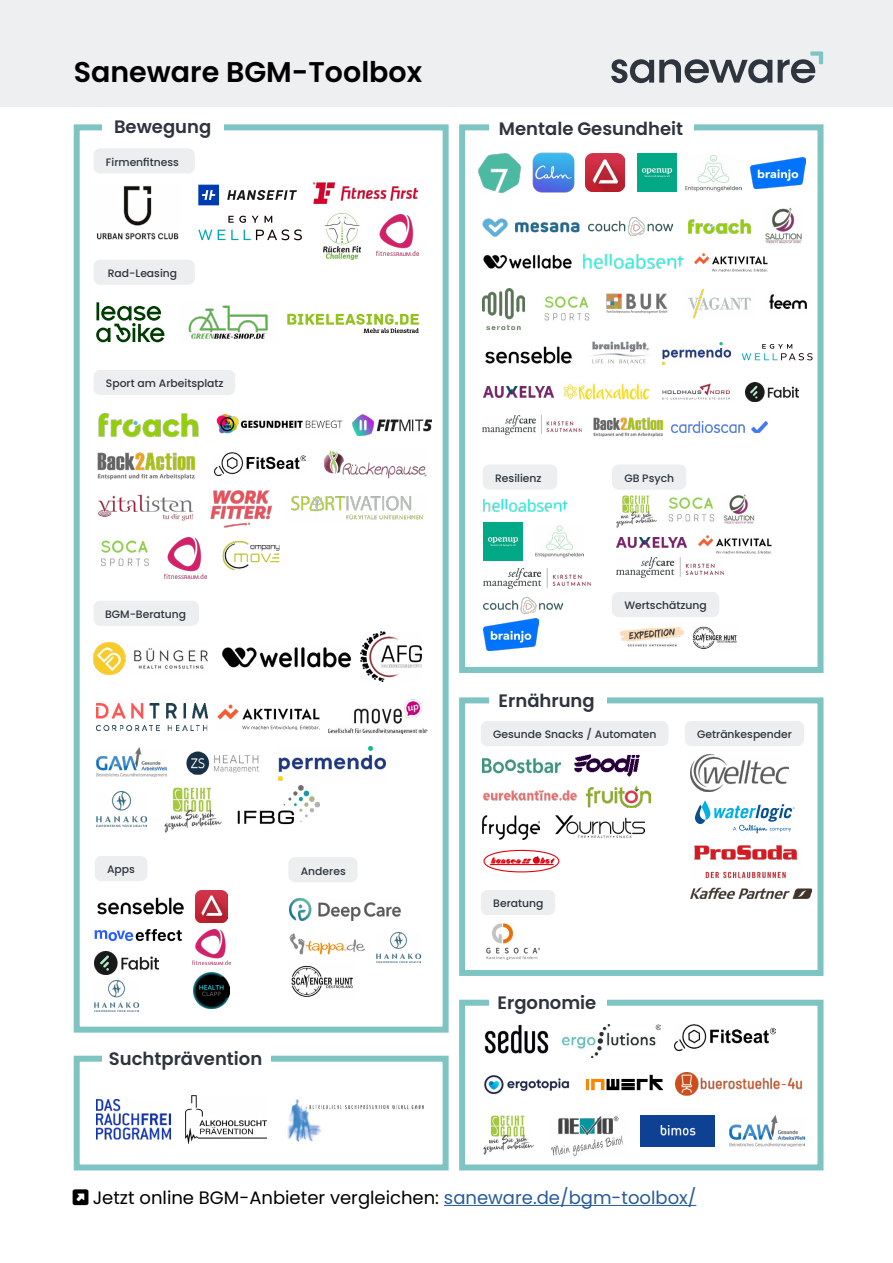
<style>
.page{position:relative;width:893px;height:1263px;background:#fff}
.page>*{position:absolute;margin:0;border:0;box-sizing:border-box;transform-origin:0 0}
.t1{font:600 28.5px "Poppins";color:#000}
.t2{font:18px "Poppins";color:#000}
.t3{font:600 18px "Poppins";color:#2d343d}
.t4{font:500 10.8px "Poppins";color:#2d343e}
.s1{color:#275b9b}
</style>
<div class="page">
<div style="left:0;top:0;width:893px;height:106px;background:#edeff0"></div>
<svg style="left:611px;top:59px;width:161px;height:24px"></svg>
<svg style="left:778px;top:51px;width:45px;height:32px"></svg>
<img style="left:96px;top:185px;width:83px;height:55px">
<img style="left:312px;top:182px;width:107px;height:22px">
<svg style="left:227px;top:190px;width:70px;height:10px"></svg>
<svg style="left:198px;top:185px;width:21px;height:20px"></svg>
<svg style="left:252px;top:216px;width:20px;height:7px"></svg>
<svg style="left:228px;top:216px;width:18px;height:7px"></svg>
<svg style="left:198px;top:230px;width:14px;height:10px"></svg>
<svg style="left:218px;top:230px;width:20px;height:10px"></svg>
<svg style="left:244px;top:229px;width:58px;height:11px"></svg>
<div style="left:94px;top:148px;width:101px;height:25px;background:#eceeef;border-radius:6px"></div>
<svg style="left:287px;top:314px;width:132px;height:19px"></svg>
<svg style="left:96px;top:302px;width:68px;height:40px"></svg>
<img style="left:188px;top:305px;width:80px;height:34px">
<div style="left:94px;top:260px;width:101px;height:25px;background:#eceeef;border-radius:6px"></div>
<div style="left:95px;top:856px;width:52px;height:25px;background:#eceeef;border-radius:6px"></div>
<img style="left:222px;top:540px;width:58px;height:31px">
<img style="left:97px;top:897px;width:87px;height:18px">
<svg style="left:95px;top:929px;width:87px;height:12px"></svg>
<img style="left:95px;top:951px;width:64px;height:24px">
<img style="left:193px;top:929px;width:37px;height:36px">
<img style="left:194px;top:972px;width:35px;height:36px">
<img style="left:196px;top:890px;width:31px;height:32px">
<div style="left:94px;top:370px;width:141px;height:25px;background:#eceeef;border-radius:6px"></div>
<img style="left:216px;top:414px;width:127px;height:20px">
<img style="left:98px;top:413px;width:101px;height:25px">
<img style="left:97px;top:452px;width:97px;height:28px">
<img style="left:214px;top:452px;width:91px;height:24px">
<img style="left:210px;top:490px;width:61px;height:37px">
<img style="left:98px;top:494px;width:95px;height:26px">
<img style="left:324px;top:450px;width:103px;height:29px">
<img style="left:164px;top:537px;width:43px;height:41px">
<img style="left:291px;top:495px;width:132px;height:25px">
<img style="left:101px;top:540px;width:48px;height:26px">
<img style="left:323px;top:214px;width:37px;height:46px">
<img style="left:290px;top:933px;width:75px;height:21px">
<img style="left:290px;top:898px;width:111px;height:22px">
<div style="left:288px;top:857px;width:69px;height:25px;background:#eceeef;border-radius:6px"></div>
<img style="left:291px;top:965px;width:62px;height:32px">
<img style="left:95px;top:981px;width:44px;height:30px">
<img style="left:376px;top:215px;width:43px;height:40px">
<div style="left:74px;top:124px;width:375px;height:909px;border:6px solid #7dc4c3"></div>
<div style="left:459px;top:124px;width:364px;height:549px;border:6px solid #7dc4c3"></div>
<div style="left:459px;top:697px;width:364px;height:279px;border:6px solid #7dc4c3"></div>
<div style="left:459px;top:1000px;width:364px;height:170px;border:6px solid #7dc4c3"></div>
<div style="left:74px;top:1056px;width:375px;height:114px;border:6px solid #7dc4c3"></div>
<div style="left:103px;top:118px;width:121px;height:20px;background:#fff"></div>
<img style="left:376px;top:932px;width:45px;height:31px">
<div style="left:489px;top:118px;width:204px;height:20px;background:#fff"></div>
<img style="left:482px;top:218px;width:98px;height:19px">
<img style="left:485px;top:346px;width:87px;height:17px">
<img style="left:688px;top:219px;width:63px;height:15px">
<svg style="left:742px;top:344px;width:71px;height:16px"></svg>
<img style="left:593px;top:417px;width:69px;height:19px">
<img style="left:483px;top:255px;width:89px;height:14px">
<img style="left:745px;top:382px;width:53px;height:19px">
<img style="left:563px;top:384px;width:86px;height:15px">
<img style="left:765px;top:207px;width:37px;height:37px">
<img style="left:592px;top:341px;width:57px;height:23px">
<img style="left:482px;top:416px;width:99px;height:18px">
<img style="left:533px;top:153px;width:41px;height:40px">
<img style="left:478px;top:153px;width:43px;height:40px">
<img style="left:751px;top:157px;width:54px;height:31px">
<img style="left:585px;top:154px;width:39px;height:38px">
<img style="left:638px;top:154px;width:38px;height:38px">
<img style="left:686px;top:154px;width:56px;height:37px">
<img style="left:544px;top:296px;width:46px;height:25px">
<img style="left:482px;top:288px;width:42px;height:41px">
<img style="left:484px;top:386px;width:69px;height:11px">
<img style="left:606px;top:293px;width:62px;height:21px">
<img style="left:589px;top:218px;width:84px;height:17px">
<img style="left:688px;top:289px;width:63px;height:29px">
<img style="left:769px;top:294px;width:38px;height:15px">
<img style="left:583px;top:255px;width:100px;height:14px">
<img style="left:662px;top:342px;width:68px;height:22px">
<img style="left:279px;top:746px;width:106px;height:34px">
<img style="left:186px;top:751px;width:73px;height:24px">
<img style="left:164px;top:787px;width:57px;height:45px">
<div style="left:94px;top:601px;width:105px;height:25px;background:#eceeef;border-radius:6px"></div>
<img style="left:329px;top:699px;width:99px;height:34px">
<img style="left:94px;top:642px;width:113px;height:32px">
<img style="left:222px;top:647px;width:130px;height:20px">
<img style="left:360px;top:631px;width:62px;height:50px">
<img style="left:97px;top:704px;width:110px;height:27px">
<img style="left:237px;top:785px;width:83px;height:40px">
<img style="left:96px;top:748px;width:71px;height:28px">
<img style="left:96px;top:791px;width:51px;height:35px">
<img style="left:217px;top:704px;width:103px;height:26px">
<img style="left:694px;top:253px;width:73px;height:18px">
<div style="left:489px;top:690px;width:117px;height:20px;background:#fff"></div>
<img style="left:690px;top:755px;width:98px;height:36px">
<svg style="left:695px;top:800px;width:99px;height:34px"></svg>
<img style="left:694px;top:845px;width:104px;height:33px">
<img style="left:690px;top:887px;width:122px;height:12px">
<img style="left:486px;top:923px;width:54px;height:36px">
<img style="left:483px;top:790px;width:94px;height:11px">
<svg style="left:482px;top:849px;width:79px;height:24px"></svg>
<svg style="left:483px;top:850px;width:76px;height:22px"></svg>
<img style="left:482px;top:758px;width:79px;height:17px">
<img style="left:587px;top:785px;width:64px;height:23px">
<img style="left:482px;top:816px;width:58px;height:24px">
<img style="left:574px;top:754px;width:66px;height:23px">
<img style="left:555px;top:816px;width:89px;height:21px">
<img style="left:484px;top:1024px;width:65px;height:29px">
<img style="left:551px;top:1116px;width:72px;height:40px">
<img style="left:641px;top:1115px;width:74px;height:31px">
<img style="left:676px;top:1072px;width:125px;height:24px">
<img style="left:562px;top:1024px;width:99px;height:34px">
<img style="left:675px;top:1024px;width:100px;height:26px">
<img style="left:484px;top:1075px;width:86px;height:20px">
<img style="left:586px;top:1074px;width:77px;height:17px">
<img style="left:729px;top:1116px;width:75px;height:30px">
<img style="left:484px;top:1116px;width:50px;height:39px">
<div style="left:489px;top:991px;width:117px;height:19px;background:#fff"></div>
<img style="left:186px;top:1095px;width:81px;height:48px">
<img style="left:97px;top:1099px;width:73px;height:40px">
<img style="left:287px;top:1099px;width:137px;height:43px">
<div style="left:102px;top:1049px;width:169px;height:19px;background:#fff"></div>
<img style="left:484px;top:500px;width:83px;height:12px">
<img style="left:484px;top:597px;width:79px;height:17px">
<img style="left:484px;top:619px;width:54px;height:31px">
<img style="left:484px;top:522px;width:38px;height:38px">
<img style="left:535px;top:525px;width:48px;height:32px">
<img style="left:484px;top:568px;width:106px;height:20px">
<div style="left:483px;top:464px;width:74px;height:26px;background:#eceeef;border-radius:6px"></div>
<img style="left:617px;top:496px;width:40px;height:31px">
<img style="left:668px;top:497px;width:47px;height:25px">
<img style="left:617px;top:537px;width:69px;height:11px">
<img style="left:724px;top:494px;width:31px;height:30px">
<img style="left:617px;top:557px;width:106px;height:20px">
<img style="left:698px;top:535px;width:74px;height:19px">
<div style="left:612px;top:464px;width:74px;height:26px;background:#eceeef;border-radius:6px"></div>
<img style="left:620px;top:626px;width:64px;height:21px">
<img style="left:692px;top:626px;width:45px;height:23px">
<div style="left:612px;top:592px;width:107px;height:25px;background:#eceeef;border-radius:6px"></div>
<div style="left:481px;top:721px;width:187px;height:25px;background:#eceeef;border-radius:6px"></div>
<div style="left:685px;top:721px;width:119px;height:25px;background:#eceeef;border-radius:6px"></div>
<div style="left:481px;top:890px;width:74px;height:25px;background:#eceeef;border-radius:6px"></div>
<hr style="left:444px;top:1205px;width:252px;height:1px;background:#275b9b">
<img style="left:671px;top:421px;width:96px;height:11px">
<img style="left:353px;top:414px;width:78px;height:21px">
<img style="left:662px;top:383px;width:68px;height:17px">
<h1 class="t1" style="left:74px;top:56px;width:350px">Saneware BGM-Toolbox</h1>
<h2 class="t3" style="left:114px;top:116px;width:99px">Bewegung</h2>
<h2 class="t3" style="left:499px;top:118px;width:186px">Mentale Gesundheit</h2>
<p class="t4" style="left:106px;top:156px;width:74px">Firmenfitness</p>
<p class="t4" style="left:108px;top:267px;width:71px">Rad-Leasing</p>
<p class="t4" style="left:106px;top:377px;width:119px">Sport am Arbeitsplatz</p>
<p class="t4" style="left:105px;top:608px;width:83px">BGM-Beratung</p>
<p class="t4" style="left:107px;top:863px;width:29px">Apps</p>
<p class="t4" style="left:301px;top:864px;width:46px">Anderes</p>
<h2 class="t3" style="left:109px;top:1048px;width:155px">Suchtprävention</h2>
<p class="t4" style="left:495px;top:472px;width:48px">Resilienz</p>
<p class="t4" style="left:624px;top:472px;width:51px">GB Psych</p>
<p class="t4" style="left:624px;top:599px;width:84px">Wertschätzung</p>
<h2 class="t3" style="left:499px;top:690px;width:98px">Ernährung</h2>
<p class="t4" style="left:493px;top:728px;width:165px">Gesunde Snacks / Automaten</p>
<p class="t4" style="left:697px;top:728px;width:96px">Getränkespender</p>
<p class="t4" style="left:493px;top:897px;width:52px">Beratung</p>
<h2 class="t3" style="left:497px;top:992px;width:100px">Ergonomie</h2>
<h2 class="t2" style="left:73px;top:1187px;width:625px">↗ Jetzt online BGM-Anbieter vergleichen: <span class="s1">saneware.de/bgm-toolbox/</span></h2>
</div>
